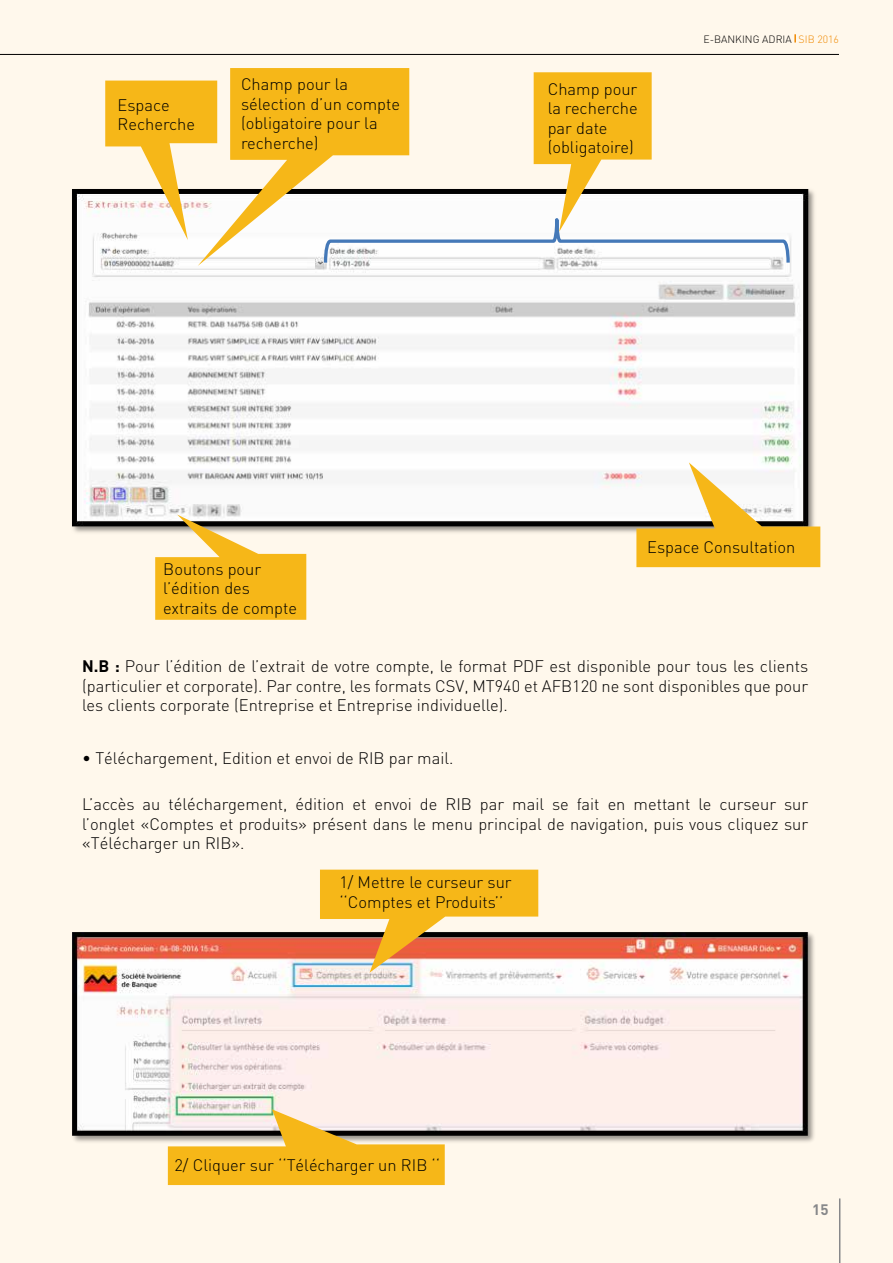
<style>
.page{position:relative;width:893px;height:1263px;background:#fff8ec}
.page>*{position:absolute;margin:0;border:0;box-sizing:border-box;transform-origin:0 0}
.t1{font:300 16.5px/19.5px "DIN";color:#000}
.t2{font:700 15px "DIN";color:#87888a}
.t3{font:300 10.5px "DIN";color:#000}
.s1{color:#f08a03}
.s2{font-weight:700}
</style>
<div class="page">
<svg style="left:794px;top:34px;width:2px;height:9px"></svg>
<hr style="left:0;top:54px;width:839px;height:1px;background:#000">
<hr style="left:839px;top:1198px;width:1px;height:65px;background:#87888a">
<img style="left:72px;top:189px;width:743px;height:344px">
<svg style="left:105px;top:68px;width:686px;height:198px"></svg>
<svg style="left:155px;top:514px;width:151px;height:106px"></svg>
<svg style="left:636px;top:462px;width:184px;height:105px"></svg>
<img style="left:72px;top:932px;width:742px;height:210px">
<svg style="left:320px;top:870px;width:218px;height:103px"></svg>
<svg style="left:168px;top:1109px;width:277px;height:76px"></svg>
<p class="t1" style="left:118px;top:95px;width:79px">Espace<br>Recherche</p>
<p class="t1" style="left:241px;top:74px;width:161px">Champ pour la sélection d’un compte (obligatoire pour la recherche)</p>
<p class="t1" style="left:548px;top:79px;width:92px">Champ pour la recherche par date (obligatoire)</p>
<p class="t3" style="left:703px;top:32px;width:137px">E-BANKING ADRIA <span class="s1">SIB 2016</span></p>
<p class="t1" style="left:163px;top:559px;width:135px">Boutons pour l’édition des extraits de compte</p>
<p class="t1" style="left:647px;top:537px;width:150px">Espace Consultation</p>
<p class="t1" style="left:82px;top:656px;width:728px;text-align:justify"><span class="s2">N.B :</span> Pour l’édition de l’extrait de votre compte, le format PDF est disponible pour tous les clients (particulier et corporate). Par contre, les formats CSV, MT940 et AFB120 ne sont disponibles que pour les clients corporate (Entreprise et Entreprise individuelle).</p>
<p class="t1" style="left:82px;top:748px;width:373px">• Téléchargement, Edition et envoi de RIB par mail.</p>
<p class="t1" style="left:82px;top:794px;width:728px;text-align:justify">L’accès au téléchargement, édition et envoi de RIB par mail se fait en mettant le curseur sur l’onglet «Comptes et produits» présent dans le menu principal de navigation, puis vous cliquez sur «Télécharger un RIB».</p>
<p class="t1" style="left:339px;top:872px;width:174px">1/ Mettre le curseur sur ‘‘Comptes et Produits’’</p>
<p class="t1" style="left:174px;top:1155px;width:267px">2/ Cliquer sur ‘‘Télécharger un RIB ‘‘</p>
<p class="t2" style="left:812px;top:1200px;width:18px">15</p>
</div>
